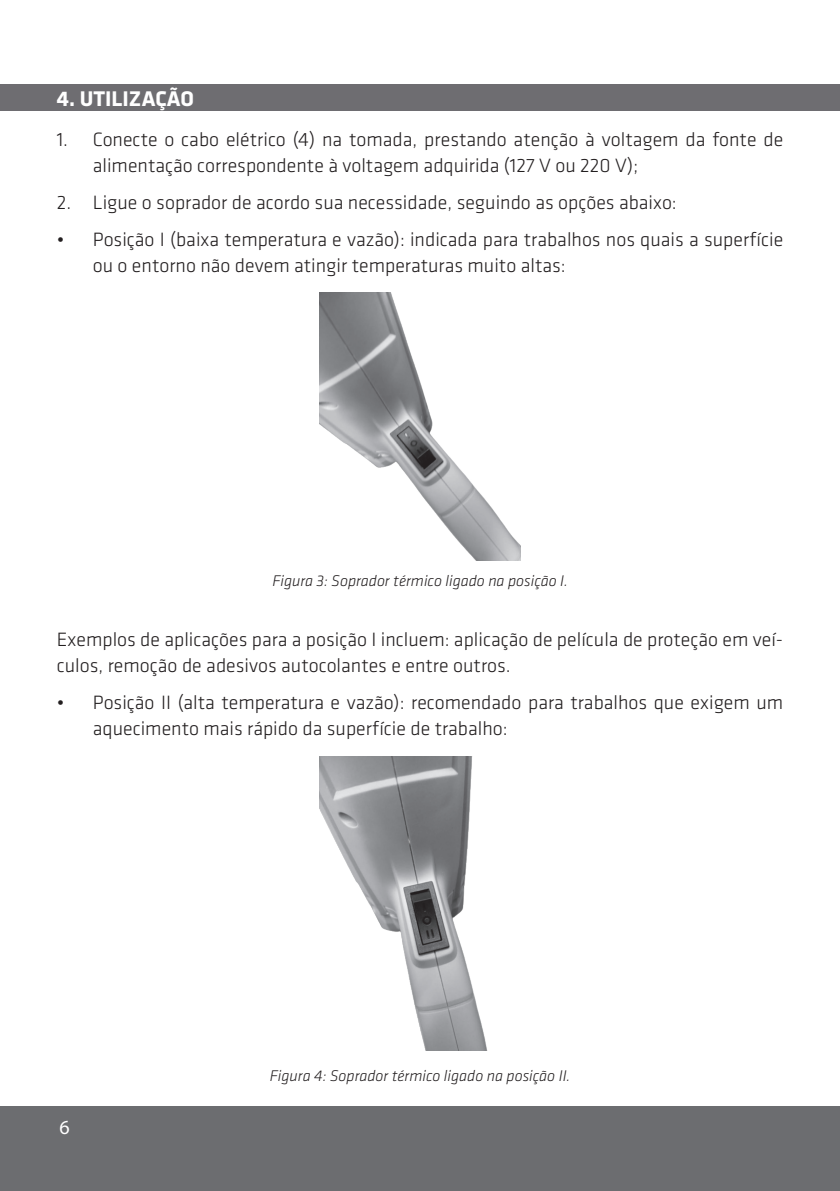
<style>
.page{position:relative;width:840px;height:1191px;background:#fff}
.page>*{position:absolute;margin:0;border:0;box-sizing:border-box;transform-origin:0 0}
.TÍTULOS{font:700 22px "Klavika";color:#fff}
.TEXTOS{font:300 20px/26px "Klavika";color:#231f20}
.t1{font:20px "Myriad Pro";color:#fff}
.LEGENDA{font:italic 300 16px "Klavika";color:#231f20}
</style>
<div class="page">
<div style="left:0;top:1106px;width:839px;height:85px;background:#6c6d70"></div>
<div style="left:0;top:85px;width:839px;height:26px;background:#6e6d71"></div>
<img style="left:319px;top:292px;width:201px;height:268px">
<img style="left:319px;top:756px;width:168px;height:294px">
<p class="TÍTULOS" style="left:57px;top:87px;width:139px">4. UTILIZAÇÃO</p>
<p class="TEXTOS" style="left:93px;top:126px;width:691px;text-indent:-36px">1. Conecte o cabo elétrico (4) na tomada, prestando atenção à voltagem da fonte de alimentação correspondente à voltagem adquirida (127 V ou 220 V);</p>
<p class="TEXTOS" style="left:57px;top:190px;width:621px">2. Ligue o soprador de acordo sua necessidade, seguindo as opções abaixo:</p>
<p class="TEXTOS" style="left:93px;top:227px;width:691px;text-indent:-36px">• Posição I (baixa temperatura e vazão): indicada para trabalhos nos quais a superfície ou o entorno não devem atingir temperaturas muito altas:</p>
<p class="LEGENDA" style="left:272px;top:571px;width:297px">Figura 3: Soprador térmico ligado na posição I.</p>
<p class="TEXTOS" style="left:57px;top:626px;width:727px">Exemplos de aplicações para a posição I incluem: aplicação de película de proteção em veí&shy;culos, remoção de adesivos autocolantes e entre outros.</p>
<p class="TEXTOS" style="left:93px;top:690px;width:691px;text-indent:-36px">• Posição II (alta temperatura e vazão): recomendado para trabalhos que exigem um aquecimento mais rápido da superfície de trabalho:</p>
<p class="t1" style="left:60px;top:1114px;width:12px">6</p>
<p class="LEGENDA" style="left:270px;top:1067px;width:302px">Figura 4: Soprador térmico ligado na posição II.</p>
</div>
